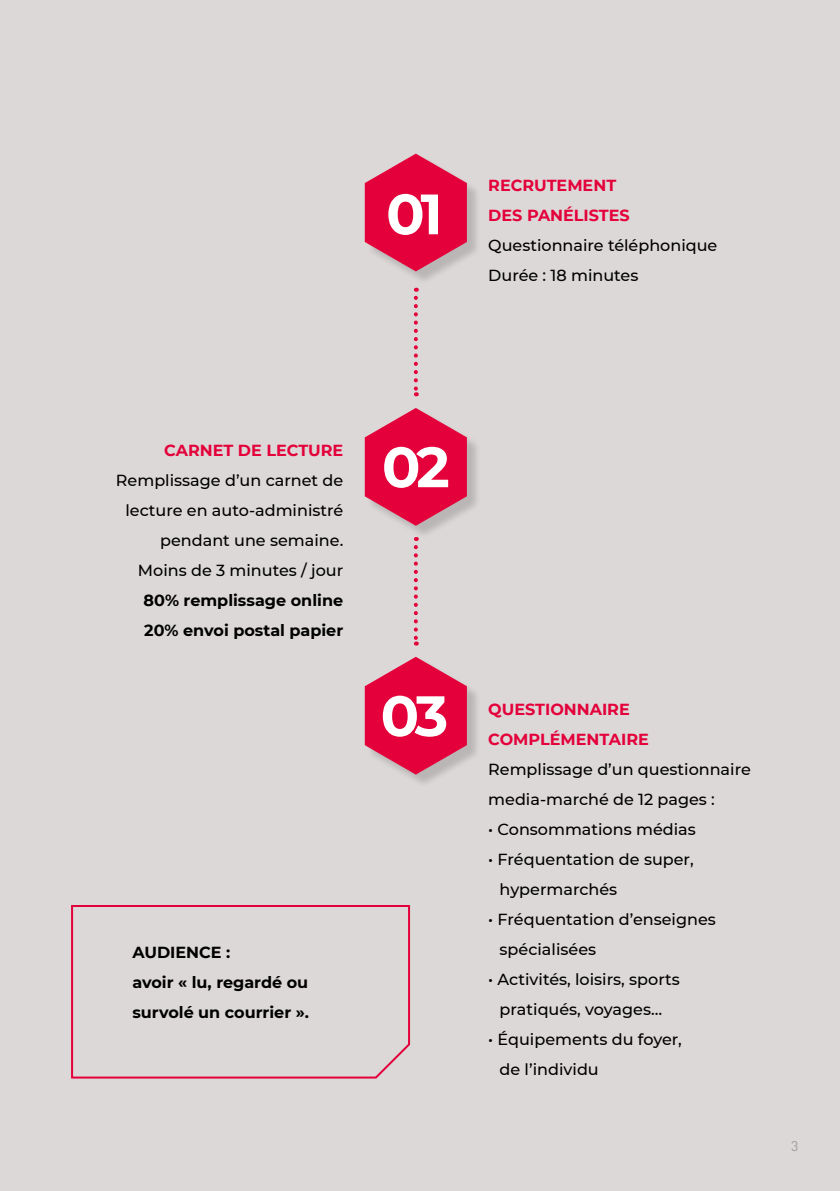
<style>
.page{position:relative;width:840px;height:1191px;background:#fff}
.page>*{position:absolute;margin:0;border:0;box-sizing:border-box;transform-origin:0 0}
.t1{font:700 56.8px "Montserrat";color:#fff}
.t2{font:500 16px/30px "Montserrat";color:#000}
.t3{font:700 16px/30px "Montserrat";color:#000}
.t4{font:700 16px/30px "Montserrat";color:#e4003a}
.t5{font:14px "DIN";color:#878787}
</style>
<div class="page">
<div style="left:0;top:0;width:839px;height:1191px;background:#dcd8d7"></div>
<div style="left:366px;top:156px;width:114px;height:129px;background:#000;opacity:.16"></div>
<svg style="left:364px;top:154px;width:102px;height:117px"></svg>
<div style="left:366px;top:411px;width:114px;height:128px;background:#000;opacity:.16"></div>
<svg style="left:364px;top:408px;width:102px;height:118px"></svg>
<div style="left:366px;top:659px;width:114px;height:129px;background:#000;opacity:.16"></div>
<svg style="left:364px;top:657px;width:102px;height:117px"></svg>
<svg style="left:413px;top:298px;width:4px;height:98px"></svg>
<svg style="left:413px;top:547px;width:4px;height:98px"></svg>
<svg style="left:71px;top:905px;width:340px;height:174px"></svg>
<h1 class="t1" style="left:386px;top:173px;width:58px">01</h1>
<p class="t4" style="left:488px;top:170px;width:143px">RECRUTEMENT<br>DES PANÉLISTES</p>
<p class="t2" style="left:488px;top:230px;width:230px">Questionnaire téléphonique<br>Durée : 18 minutes</p>
<p class="t4" style="left:164px;top:435px;width:180px">CARNET DE LECTURE</p>
<p class="t2" style="left:116px;top:465px;width:229px;text-align:right">Remplissage d’un carnet de lecture en auto-administré pendant une semaine.<br>Moins de 3 minutes / jour</p>
<p class="t3" style="left:143px;top:585px;width:201px">80% remplissage online<br>20% envoi postal papier</p>
<h1 class="t1" style="left:382px;top:426px;width:69px">02</h1>
<h1 class="t1" style="left:380px;top:675px;width:69px">03</h1>
<p class="t3" style="left:132px;top:936px;width:178px">AUDIENCE :<br>avoir « lu, regardé ou survolé un courrier ».</p>
<p class="t4" style="left:488px;top:693px;width:162px">QUESTIONNAIRE<br>COMPLÉMENTAIRE</p>
<p class="t2" style="left:488px;top:753px;width:264px">Remplissage d’un questionnaire media-marché de 12 pages :</p>
<p class="t2" style="left:488px;top:813px;width:209px">• Consommations médias</p>
<p class="t2" style="left:499px;top:843px;width:195px;text-indent:-11px">• Fréquentation de super, hypermarchés</p>
<p class="t2" style="left:499px;top:903px;width:218px;text-indent:-11px">• Fréquentation d’enseignes spécialisées</p>
<p class="t2" style="left:488px;top:963px;width:193px;text-align:center">• Activités, loisirs, sports pratiqués, voyages…</p>
<p class="t2" style="left:499px;top:1023px;width:184px;text-indent:-11px">• Équipements du foyer, de l’individu</p>
<p class="t5" style="left:790px;top:1137px;width:9px">3</p>
</div>
